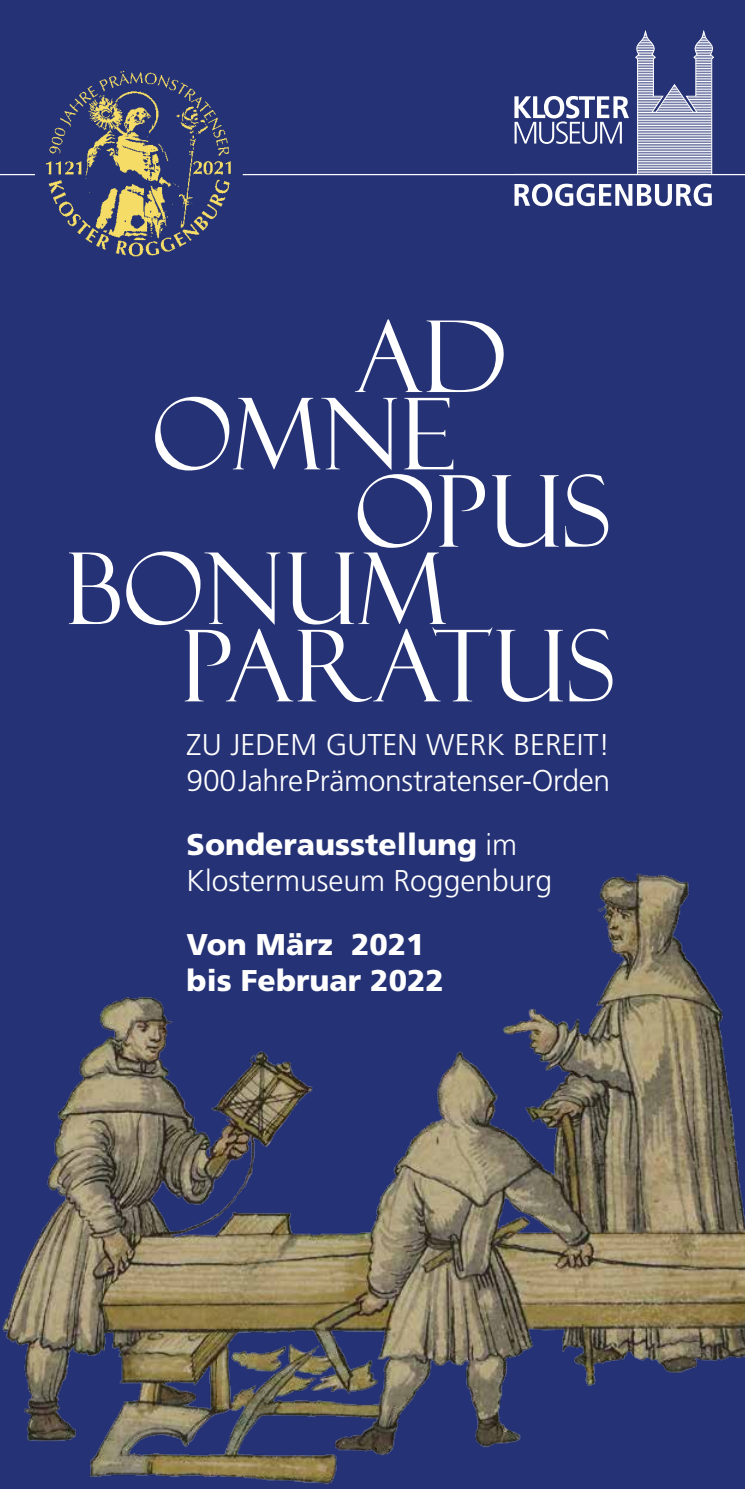
<style>
.page{position:relative;width:745px;height:1489px;background:#fff}
.page>*{position:absolute;margin:0;border:0;box-sizing:border-box;transform-origin:0 0}
.t1{font:99.25px "Felix Titling";color:#fff}
.t2{font:300 30px/36px "Frutiger";color:#fff}
.t3{font:900 30px/36px "Frutiger";color:#fff}
.s1{font-weight:900}
</style>
<div class="page">
<div style="left:0;top:0;width:744px;height:1488px;background:#253275"></div>
<svg style="left:514px;top:184px;width:197px;height:22px"></svg>
<svg style="left:514px;top:96px;width:114px;height:48px"></svg>
<svg style="left:634px;top:30px;width:80px;height:144px"></svg>
<hr style="left:658px;top:107px;width:31px;height:1px;background:#fff">
<hr style="left:657px;top:109px;width:33px;height:1px;background:#fff">
<hr style="left:656px;top:110px;width:36px;height:1px;background:#fff">
<hr style="left:0;top:174px;width:744px;height:1px;background:#fff">
<img style="left:26px;top:70px;width:223px;height:187px">
<img style="left:2px;top:873px;width:742px;height:611px">
<h1 class="t1" style="left:354px;top:300px;width:154px">AD</h1>
<h1 class="t1" style="left:152px;top:377px;width:304px">OMNE</h1>
<h1 class="t1" style="left:354px;top:454px;width:257px">OPUS</h1>
<h1 class="t1" style="left:65px;top:532px;width:382px">BONUM</h1>
<h1 class="t1" style="left:181px;top:609px;width:435px">PARATUS</h1>
<p class="t2" style="left:186px;top:726px;width:425px">ZU JEDEM GUTEN WERK BEREIT!<br>900 Jahre Prämonstratenser-Orden</p>
<p class="t2" style="left:186px;top:827px;width:367px"><span class="s1">Sonderausstellung</span> im<br>Klostermuseum Roggenburg</p>
<p class="t3" style="left:186px;top:926px;width:258px">Von März 2021 bis Februar 2022</p>
</div>
